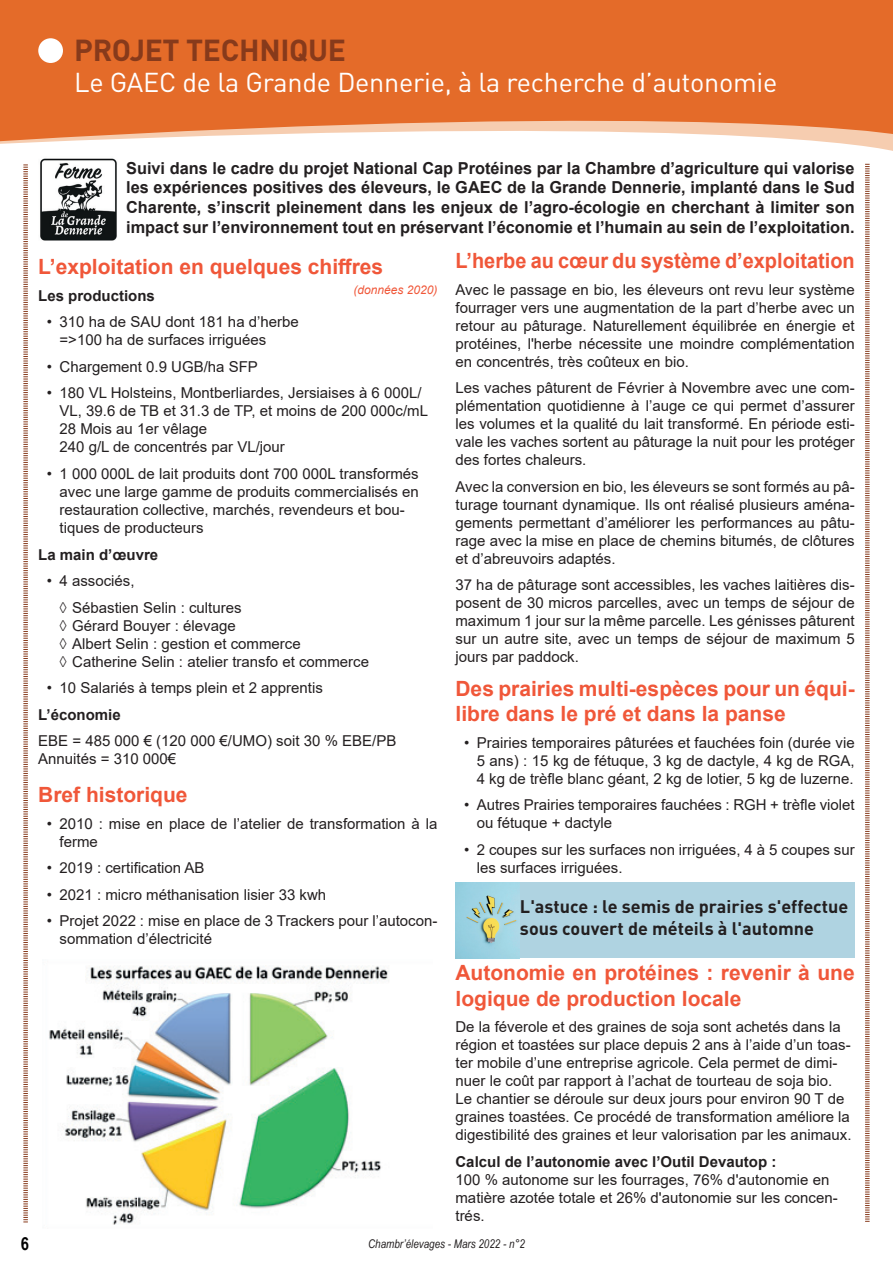
<style>
.page{position:relative;width:893px;height:1263px;background:#fff}
.page>*{position:absolute;margin:0;border:0;box-sizing:border-box;transform-origin:0 0}
.t1{font:700 30px "DINOT";letter-spacing:-.01em;color:#873a1b}
.t2{font:27px "DINOT";letter-spacing:-.01em;color:#fff}
.t3{font:700 21px/25.2px "Arial";color:#f05739}
.t4{font:700 21px "Arial";color:#f05739;scale:.95 1}
.t5{font:700 18px/21.6px "DINOT";color:#231f20}
.t6{font:700 18px "Arial Narrow";color:#000}
.t7{font:700 16.5px/19.8px "Arial";color:#231f20;text-align:justify}
.t8{font:15px/18px "Arial";color:#231f20}
.t9{font:700 15px "Arial";color:#231f20}
.t10{font:italic 12px "Arial Narrow";color:#231f20}
.t11{font:italic 12px "Arial";color:#f05739}
</style>
<div class="page">
<div style="left:455px;top:882px;width:400px;height:76px;background:#afd3e1"></div>
<svg style="left:0;top:0;width:893px;height:151px;background:#e77f46"></svg>
<div style="left:38px;top:38px;width:25px;height:25px;background:#fff;border-radius:50%"></div>
<svg style="left:23px;top:164px;width:5px;height:1059px"></svg>
<svg style="left:865px;top:163px;width:5px;height:1059px"></svg>
<img style="left:40px;top:158px;width:77px;height:83px">
<img style="left:49px;top:965px;width:340px;height:260px">
<img style="left:455px;top:882px;width:64px;height:76px">
<h1 class="t1" style="left:74px;top:31px;width:273px">PROJET TECHNIQUE</h1>
<h2 class="t2" style="left:74px;top:66px;width:705px">Le GAEC de la Grande Dennerie, à la recherche d’autonomie</h2>
<p class="t7" style="left:126px;top:158px;width:730px">Suivi dans le cadre du projet National Cap Protéines par la Chambre d’agriculture qui valorise les expériences positives des éleveurs, le GAEC de la Grande Dennerie, implanté dans le Sud Charente, s’inscrit pleinement dans les enjeux de l’agro-écologie en cherchant à limiter son impact sur l’environnement tout en préservant l’économie et l’humain au sein de l’exploitation.</p>
<h3 class="t3" style="left:38px;top:255px;width:346px">L’exploitation en quelques chiffres</h3>
<p class="t9" style="left:38px;top:285px;width:118px">Les productions</p>
<p class="t8" style="left:60px;top:313px;width:241px;text-indent:-13px">• 310 ha de SAU dont 181 ha d’herbe =&gt;100 ha de surfaces irriguées</p>
<p class="t8" style="left:47px;top:358px;width:213px">• Chargement 0.9 UGB/ha SFP</p>
<p class="t8" style="left:60px;top:384px;width:370px;text-indent:-13px">• 180 VL Holsteins, Montberliardes, Jersiaises à 6 000L/ VL, 39.6 de TB et 31.3 de TP, et moins de 200 000c/mL 28 Mois au 1er vêlage<br>240 g/L de concentrés par VL/jour</p>
<p class="t8" style="left:60px;top:465px;width:361px;text-indent:-13px">• 1 000 000L de lait produits dont 700 000L transformés avec une large gamme de produits commercialisés en restauration collective, marchés, revendeurs et bou&shy;tiques de producteurs</p>
<p class="t9" style="left:38px;top:544px;width:122px">La main d’œuvre</p>
<p class="t8" style="left:60px;top:567px;width:183px;line-height:26.5px;text-indent:-13px">• 4 associés,<br>◊ Sébastien Selin : cultures</p>
<p class="t8" style="left:60px;top:616px;width:311px">◊ Gérard Bouyer : élevage<br>◊ Albert Selin : gestion et commerce<br>◊ Catherine Selin : atelier transfo et commerce</p>
<p class="t8" style="left:47px;top:679px;width:278px">• 10 Salariés à temps plein et 2 apprentis</p>
<p class="t9" style="left:38px;top:704px;width:84px">L’économie</p>
<p class="t8" style="left:38px;top:732px;width:360px">EBE = 485 000 € (120 000 €/UMO) soit 30 % EBE/PB<br>Annuités = 310 000€</p>
<h3 class="t4" style="left:455px;top:246px;width:422px">L’herbe au cœur du système d’exploitation</h3>
<p class="t8" style="left:455px;top:280px;width:401px;text-align:justify">Avec le passage en bio, les éleveurs ont revu leur système fourrager vers une augmentation de la part d’herbe avec un retour au pâturage. Naturellement équilibrée en énergie et protéines, l'herbe nécessite une moindre complémentation en concentrés, très coûteux en bio.</p>
<p class="t8" style="left:455px;top:379px;width:401px;text-align:justify">Les vaches pâturent de Février à Novembre avec une com&shy;plémentation quotidienne à l’auge ce qui permet d’assurer les volumes et la qualité du lait transformé. En période esti&shy;vale les vaches sortent au pâturage la nuit pour les protéger des fortes chaleurs.</p>
<p class="t8" style="left:455px;top:477px;width:401px;text-align:justify">Avec la conversion en bio, les éleveurs se sont formés au pâ&shy;turage tournant dynamique. Ils ont réalisé plusieurs aména&shy;gements permettant d’améliorer les performances au pâtu&shy;rage avec la mise en place de chemins bitumés, de clôtures et d’abreuvoirs adaptés.</p>
<p class="t8" style="left:455px;top:576px;width:401px;text-align:justify">37 ha de pâturage sont accessibles, les vaches laitières dis&shy;posent de 30 micros parcelles, avec un temps de séjour de maximum 1 jour sur la même parcelle. Les génisses pâturent sur un autre site, avec un temps de séjour de maximum 5 jours par paddock.</p>
<h3 class="t3" style="left:455px;top:676px;width:401px">Des prairies multi-espèces pour un équi&shy;libre dans le pré et dans la panse</h3>
<p class="t8" style="left:477px;top:733px;width:379px;text-align:justify;text-indent:-13px">• Prairies temporaires pâturées et fauchées foin (durée vie 5 ans) : 15 kg de fétuque, 3 kg de dactyle, 4 kg de RGA, 4 kg de trèfle blanc géant, 2 kg de lotier, 5 kg de luzerne.</p>
<p class="t8" style="left:477px;top:796px;width:379px;text-indent:-13px">• Autres Prairies temporaires fauchées : RGH + trèfle violet ou fétuque + dactyle</p>
<p class="t8" style="left:477px;top:840px;width:379px;text-indent:-13px">• 2 coupes sur les surfaces non irriguées, 4 à 5 coupes sur les surfaces irriguées.</p>
<p class="t5" style="left:520px;top:896px;width:330px">L'astuce : le semis de prairies s'effectue sous couvert de méteils à l'automne</p>
<p class="t11" style="left:353px;top:282px;width:86px">(données 2020)</p>
<h3 class="t3" style="left:38px;top:782px;width:151px">Bref historique</h3>
<p class="t8" style="left:60px;top:814px;width:379px;text-indent:-13px">• 2010 : mise en place de l’atelier de transformation à la ferme</p>
<p class="t8" style="left:47px;top:859px;width:159px">• 2019 : certification AB</p>
<p class="t8" style="left:47px;top:885px;width:281px">• 2021 : micro méthanisation lisier 33 kwh</p>
<p class="t8" style="left:60px;top:912px;width:379px;text-indent:-13px">• Projet 2022 : mise en place de 3 Trackers pour l’autocon&shy;sommation d’électricité</p>
<h3 class="t3" style="left:455px;top:961px;width:401px">Autonomie en protéines : revenir à une logique de production locale</h3>
<p class="t8" style="left:455px;top:1018px;width:397px">De la féverole et des graines de soja sont achetés dans la région et toastées sur place depuis 2 ans à l’aide d’un toas&shy;ter mobile d’une entreprise agricole. Cela permet de dimi&shy;nuer le coût par rapport à l’achat de tourteau de soja bio.<br>Le chantier se déroule sur deux jours pour environ 90 T de graines toastées. Ce procédé de transformation améliore la digestibilité des graines et leur valorisation par les animaux.</p>
<p class="t9" style="left:455px;top:1151px;width:322px">Calcul de l’autonomie avec l’Outil Devautop :</p>
<p class="t8" style="left:455px;top:1170px;width:384px">100 % autonome sur les fourrages, 76% d'autonomie en matière azotée totale et 26% d'autonomie sur les concen&shy;trés.</p>
<p class="t6" style="left:21px;top:1230px;width:10px">6</p>
<p class="t10" style="left:368px;top:1235px;width:158px">Chambr’élevages - Mars 2022 - n°2</p>
</div>
